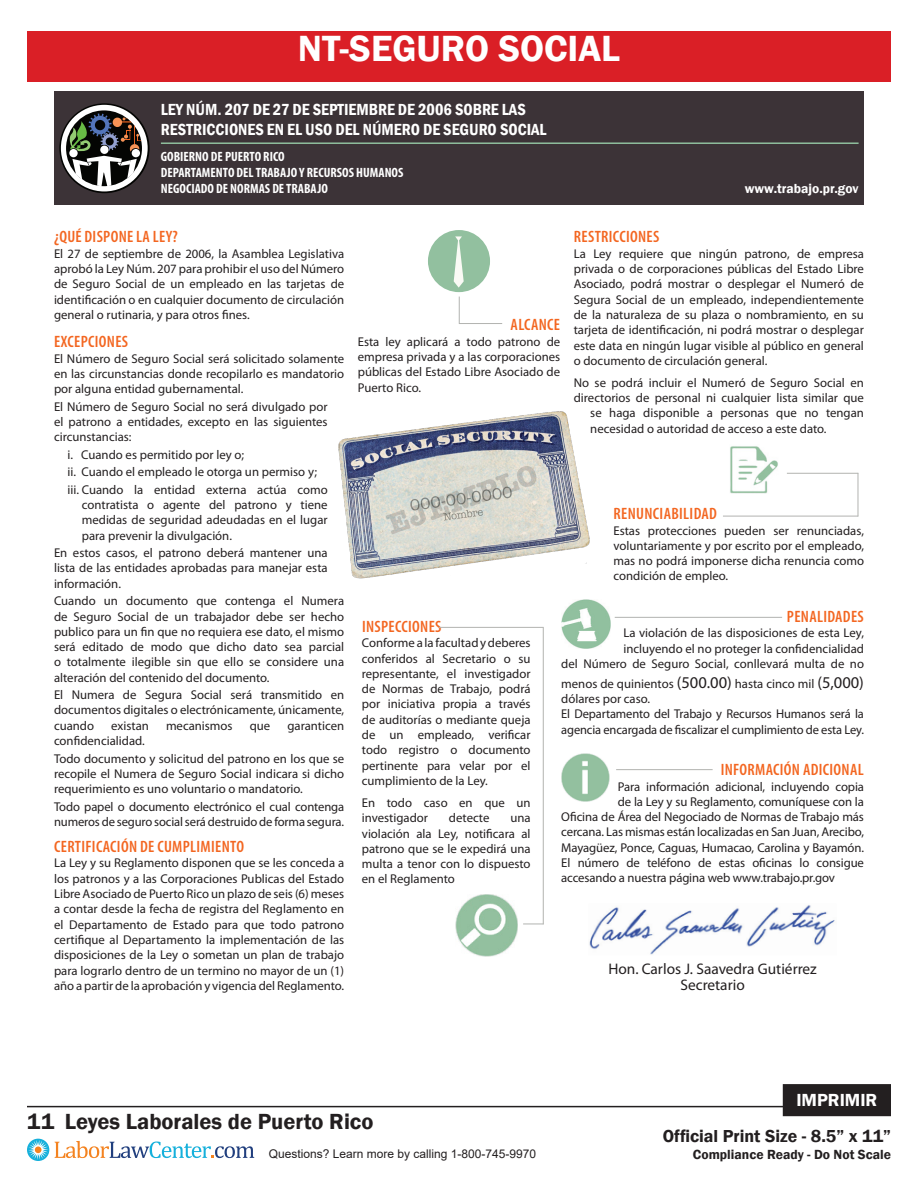
<style>
.page{position:relative;width:918px;height:1188px;background:#fff}
.page>*{position:absolute;margin:0;border:0;box-sizing:border-box;transform-origin:0 0}
.t1{font:600 37.5px "Franklin Gothic";color:#fff}
.t2{font:600 22.5px "Franklin Gothic";color:#231f20}
.t3{font:600 18px "Franklin Gothic";color:#fff}
.t4{font:600 17.85px "Franklin Gothic";color:#231f20}
.t5{font:600 condensed 16.5px "Myriad Pro";letter-spacing:.02em;color:#f36621}
.t6{font:600 condensed 16.5px "Franklin Gothic";color:#fff}
.t7{font:15.3px "Myriad Pro";color:#231f20}
.t8{font:600 13.65px "Franklin Gothic";color:#231f20}
.t9{font:700 condensed 13.5px "Myriad Pro";color:#fff}
.t10{font:600 13.5px "Franklin Gothic";color:#fff}
.t11{font:12.75px/15.3px "Myriad Pro";color:#231f20;text-align:justify}
.t12{font:12px "Arial";color:#231f20}
.s1{font-size:16.5px}
</style>
<div class="page">
<hr style="left:27px;top:1106px;width:864px;height:1px;background:#231f20">
<svg style="left:27px;top:1139px;width:22px;height:22px"></svg>
<div style="left:35px;top:1146px;width:7px;height:7px;background:#f58320;border-radius:50%"></div>
<svg style="left:55px;top:1141px;width:199px;height:17px"></svg>
<div style="left:784px;top:1086px;width:106px;height:29px;background:#231f20"></div>
<div style="left:783px;top:1084px;width:108px;height:32px;border:3px solid #231f20"></div>
<div style="left:27px;top:31px;width:864px;height:51px;background:#da1f26"></div>
<div style="left:54px;top:91px;width:810px;height:114px;background:#3c3337"></div>
<svg style="left:61px;top:105px;width:87px;height:86px"></svg>
<hr style="left:161px;top:142px;width:698px;height:2px;background:#8fbf9d">
<img style="left:338px;top:411px;width:252px;height:168px">
<div style="left:428px;top:230px;width:62px;height:62px;background:#92c09f;border-radius:50%"></div>
<svg style="left:454px;top:236px;width:10px;height:52px"></svg>
<hr style="left:459px;top:323px;width:43px;height:1px;background:#b2b3b0">
<svg style="left:459px;top:297px;width:1px;height:26px"></svg>
<img style="left:730px;top:446px;width:48px;height:47px">
<hr style="left:787px;top:473px;width:71px;height:1px;background:#b2b3b0">
<hr style="left:858px;top:473px;width:1px;height:43px;background:#b2b3b0">
<hr style="left:723px;top:516px;width:135px;height:1px;background:#b2b3b0">
<img style="left:561px;top:599px;width:49px;height:50px">
<hr style="left:615px;top:617px;width:167px;height:1px;background:#b2b3b0">
<img style="left:589px;top:905px;width:246px;height:50px">
<img style="left:561px;top:754px;width:48px;height:47px">
<hr style="left:616px;top:769px;width:97px;height:1px;background:#b2b3b0">
<img style="left:455px;top:894px;width:62px;height:62px">
<hr style="left:543px;top:627px;width:1px;height:297px;background:#b2b3b0">
<svg style="left:523px;top:924px;width:21px;height:1px"></svg>
<hr style="left:439px;top:627px;width:105px;height:1px;background:#b2b3b0">
<p class="t1" style="left:298px;top:26px;width:324px">NT-SEGURO SOCIAL</p>
<p class="t6" style="left:161px;top:99px;width:366px">LEY NÚM. 207 DE 27 DE SEPTIEMBRE DE 2006 SOBRE LAS</p>
<p class="t6" style="left:161px;top:118px;width:387px">RESTRICCIONES EN EL USO DEL NÚMERO DE SEGURO SOCIAL</p>
<p class="t9" style="left:161px;top:148px;width:125px">GOBIERNO DE PUERTO RICO</p>
<p class="t9" style="left:161px;top:164px;width:244px">DEPARTAMENTO DEL TRABAJO Y RECURSOS HUMANOS</p>
<p class="t9" style="left:161px;top:180px;width:168px">NEGOCIADO DE NORMAS DE TRABAJO</p>
<p class="t10" style="left:745px;top:180px;width:115px">www.trabajo.pr.gov</p>
<p class="t5" style="left:54px;top:227px;width:125px">¿QUÉ DISPONE LA LEY?</p>
<p class="t11" style="left:54px;top:246px;width:292px">El 27 de septiembre de 2006, la Asamblea Legislativa aprobó la Ley Núm. 207 para prohibir el uso del Número de Seguro Social de un empleado en las tarjetas de identificación o en cualquier documento de circulación general o rutinaria, y para otros fines.</p>
<p class="t5" style="left:54px;top:332px;width:75px">EXCEPCIONES</p>
<p class="t11" style="left:54px;top:351px;width:292px">El Número de Seguro Social será solicitado solamente en las circunstancias donde recopilarlo es mandatorio por alguna entidad gubernamental.</p>
<p class="t11" style="left:54px;top:399px;width:275px">El Número de Seguro Social no será divulgado por el patrono a entidades, excepto en las siguientes circunstancias:</p>
<p class="t11" style="left:68px;top:447px;width:178px">i. Cuando es permitido por ley o;</p>
<p class="t11" style="left:68px;top:464px;width:251px">ii. Cuando el empleado le otorga un permiso y;</p>
<p class="t11" style="left:82px;top:482px;width:247px;text-indent:-14px">iii. Cuando la entidad externa actúa como contratista o agente del patrono y tiene medidas de seguridad adeudadas en el lugar para prevenir la divulgación.</p>
<p class="t11" style="left:54px;top:545px;width:275px">En estos casos, el patrono deberá mantener una lista de las entidades aprobadas para manejar esta información.</p>
<p class="t11" style="left:54px;top:593px;width:292px">Cuando un documento que contenga el Numera de Seguro Social de un trabajador debe ser hecho publico para un fin que no requiera ese dato, el mismo será editado de modo que dicho dato sea parcial o totalmente ilegible sin que ello se considere una alteración del contenido del documento.</p>
<p class="t11" style="left:54px;top:687px;width:292px">El Numera de Segura Social será transmitido en documentos digitales o electrónicamente, únicamente, cuando</p>
<p class="t11" style="left:111px;top:718px;width:39px">existan</p>
<p class="t11" style="left:166px;top:718px;width:68px">mecanismos</p>
<p class="t11" style="left:250px;top:718px;width:22px">que</p>
<p class="t11" style="left:287px;top:718px;width:58px">garanticen</p>
<p class="t11" style="left:54px;top:733px;width:92px">confidencialidad.</p>
<p class="t11" style="left:54px;top:750px;width:292px">Todo documento y solicitud del patrono en los que se recopile el Numera de Seguro Social indicara si dicho requerimiento es uno voluntario o mandatorio.</p>
<p class="t11" style="left:54px;top:798px;width:292px">Todo papel o documento electrónico el cual contenga numeros de seguro social será destruido de forma segura.</p>
<p class="t5" style="left:54px;top:836px;width:191px">CERTIFICACIÓN DE CUMPLIMIENTO</p>
<p class="t11" style="left:54px;top:855px;width:292px">La Ley y su Reglamento disponen que se les conceda a los patronos y a las Corporaciones Publicas del Estado Libre Asociado de Puerto Rico un plazo de seis (6) meses a contar desde la fecha de registra del Reglamento en el Departamento de Estado para que todo patrono certifique al Departamento la implementación de las disposiciones de la Ley o sometan un plan de trabajo para lograrlo dentro de un termino no mayor de un (1) año a partir de la aprobación y vigencia del Reglamento.</p>
<p class="t5" style="left:511px;top:315px;width:51px">ALCANCE</p>
<p class="t11" style="left:358px;top:334px;width:204px">Esta ley aplicará a todo patrono de empresa privada y a las corporaciones públicas del Estado Libre Asociado de Puerto Rico.</p>
<p class="t5" style="left:574px;top:227px;width:87px">RESTRICCIONES</p>
<p class="t11" style="left:574px;top:246px;width:292px">La Ley requiere que ningún patrono, de empresa privada o de corporaciones públicas del Estado Libre Asociado, podrá mostrar o desplegar el Numeró de Segura Social de un empleado, independientemente de la naturaleza de su plaza o nombramiento, en su tarjeta de identificación, ni podrá mostrar o desplegar este data en ningún lugar visible al público en general o documento de circulación general.</p>
<p class="t11" style="left:574px;top:375px;width:292px">No se podrá incluir el Numeró de Seguro Social en</p>
<p class="t11" style="left:574px;top:390px;width:292px">directorios de personal ni cualquier lista similar que</p>
<p class="t11" style="left:590px;top:405px;width:275px">se haga disponible a personas que no tengan</p>
<p class="t11" style="left:590px;top:421px;width:238px">necesidad o autoridad de acceso a este dato.</p>
<p class="t5" style="left:362px;top:616px;width:81px">INSPECCIONES</p>
<p class="t11" style="left:362px;top:635px;width:170px">Conforme a la facultad y deberes conferidos al Secretario o su representante, el investigador de Normas de Trabajo, podrá por iniciativa propia a través de auditorías o mediante queja de un empleado, verificar todo registro o documento pertinente para velar por el cumplimiento de la Ley.</p>
<p class="t11" style="left:362px;top:795px;width:170px">En todo caso en que un investigador</p>
<p class="t11" style="left:449px;top:810px;width:42px">detecte</p>
<p class="t11" style="left:362px;top:810px;width:170px;text-indent:149px">una violación ala Ley, notificara al patrono que se le expedirá una multa a tenor con lo dispuesto en el Reglamento</p>
<p class="t5" style="left:614px;top:504px;width:105px">RENUNCIABILIDAD</p>
<p class="t11" style="left:613px;top:522px;width:252px">Estas protecciones pueden ser renunciadas, voluntariamente y por escrito por el empleado, mas no podrá imponerse dicha renuncia como condición de empleo.</p>
<p class="t5" style="left:787px;top:606px;width:78px">PENALIDADES</p>
<p class="t11" style="left:561px;top:625px;width:304px;text-align:right">La violación de las disposiciones de esta Ley, incluyendo el no proteger la confidencialidad<br>del Número de Seguro Social, conllevará multa de no</p>
<p class="t11" style="left:561px;top:676px;width:304px">menos de quinientos <span class="s1">(500.00)</span> hasta cinco mil <span class="s1">(5,000) </span>dólares por caso.</p>
<p class="t11" style="left:561px;top:706px;width:304px">El Departamento del Trabajo y Recursos Humanos será la agencia encargada de fiscalizar el cumplimiento de esta Ley.</p>
<p class="t5" style="left:721px;top:760px;width:145px">INFORMACIÓN ADICIONAL</p>
<p class="t11" style="left:618px;top:778px;width:248px">Para información adicional, incluyendo copia</p>
<p class="t11" style="left:618px;top:794px;width:248px">de la Ley y su Reglamento, comuníquese con la</p>
<p class="t11" style="left:561px;top:809px;width:304px">Oficina de Área del Negociado de Normas de Trabajo más</p>
<p class="t11" style="left:561px;top:824px;width:304px">cercana. Las mismas están localizadas en San Juan, Arecibo,</p>
<p class="t11" style="left:561px;top:840px;width:304px">Mayagüez, Ponce, Caguas, Humacao, Carolina y Bayamón.</p>
<p class="t11" style="left:561px;top:855px;width:304px">El número de teléfono de estas oficinas lo consigue</p>
<p class="t11" style="left:561px;top:870px;width:275px">accesando a nuestra página web www.trabajo.pr.gov</p>
<p class="t7" style="left:608px;top:960px;width:210px">Hon. Carlos J. Saavedra Gutiérrez</p>
<p class="t7" style="left:680px;top:975px;width:66px">Secretario</p>
<h3 class="t3" style="left:796px;top:1089px;width:83px">IMPRIMIR</h3>
<h2 class="t2" style="left:27px;top:1107px;width:348px">11 Leyes Laborales de Puerto Rico</h2>
<p class="t12" style="left:269px;top:1146px;width:269px">Questions? Learn more by calling 1-800-745-9970</p>
<h3 class="t4" style="left:663px;top:1125px;width:230px">Official Print Size - 8.5” x 11”</h3>
<p class="t8" style="left:693px;top:1146px;width:200px">Compliance Ready - Do Not Scale</p>
</div>
